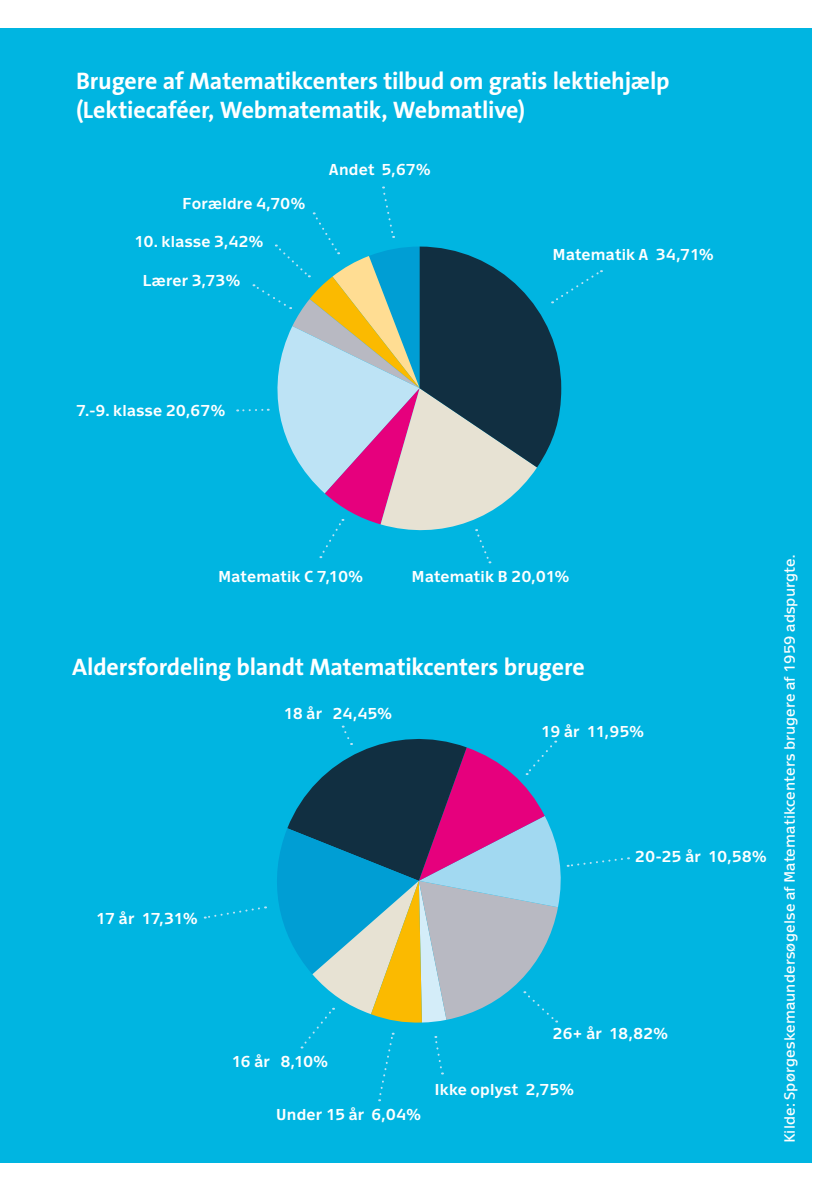
<style>
.page{position:relative;width:840px;height:1191px;background:#fff}
.page>*{position:absolute;margin:0;border:0;box-sizing:border-box;transform-origin:0 0}
.t1{font:700 24px/28.8px "The Sans B7";letter-spacing:-.005em;color:#fff}
.t2{font:600 17px "Abidale";letter-spacing:.01em;color:#fff}
.t3{font:16px "Abidale";letter-spacing:.01em;color:#fff}
</style>
<div class="page">
<div style="left:0;top:28px;width:811px;height:1134px;background:#00b5e1"></div>
<svg style="left:237px;top:186px;width:364px;height:377px"></svg>
<svg style="left:205px;top:725px;width:423px;height:376px"></svg>
<h1 class="t1" style="left:76px;top:68px;width:594px">Brugere af Matematikcenters tilbud om gratis lektiehjælp (Lektiecaféer, Webmatematik, Webmatlive)</h1>
<p class="t2" style="left:182px;top:195px;width:124px">Forældre 4,70%</p>
<p class="t2" style="left:134px;top:233px;width:131px">10. klasse 3,42%</p>
<p class="t2" style="left:142px;top:271px;width:99px">Lærer 3,73%</p>
<p class="t2" style="left:329px;top:161px;width:103px">Andet 5,67%</p>
<p class="t2" style="left:76px;top:402px;width:150px">7.-9. klasse 20,67%</p>
<p class="t2" style="left:552px;top:246px;width:162px">Matematik A 34,71%</p>
<p class="t2" style="left:218px;top:568px;width:146px">Matematik C 7,10%</p>
<p class="t2" style="left:411px;top:568px;width:159px">Matematik B 20,01%</p>
<h1 class="t1" style="left:72px;top:653px;width:514px">Aldersfordeling blandt Matematikcenters brugere</h1>
<p class="t2" style="left:283px;top:704px;width:110px">18 år 24,45%</p>
<p class="t2" style="left:540px;top:722px;width:104px">19 år 11,95%</p>
<p class="t2" style="left:96px;top:910px;width:103px">17 år 17,31%</p>
<p class="t2" style="left:634px;top:848px;width:133px">20-25 år 10,58%</p>
<p class="t2" style="left:231px;top:1052px;width:98px">16 år 8,10%</p>
<p class="t2" style="left:275px;top:1106px;width:146px">Under 15 år 6,04%</p>
<p class="t2" style="left:552px;top:1025px;width:117px">26+ år 18,82%</p>
<p class="t2" style="left:434px;top:1080px;width:141px">Ikke oplyst 2,75%</p>
<p class="t3" style="left:780px;top:1143px;width:590px;rotate:-90deg">Kilde: Spørgeskemaundersøgelse af Matematikcenters brugere af 1959 adspurgte.</p>
</div>
